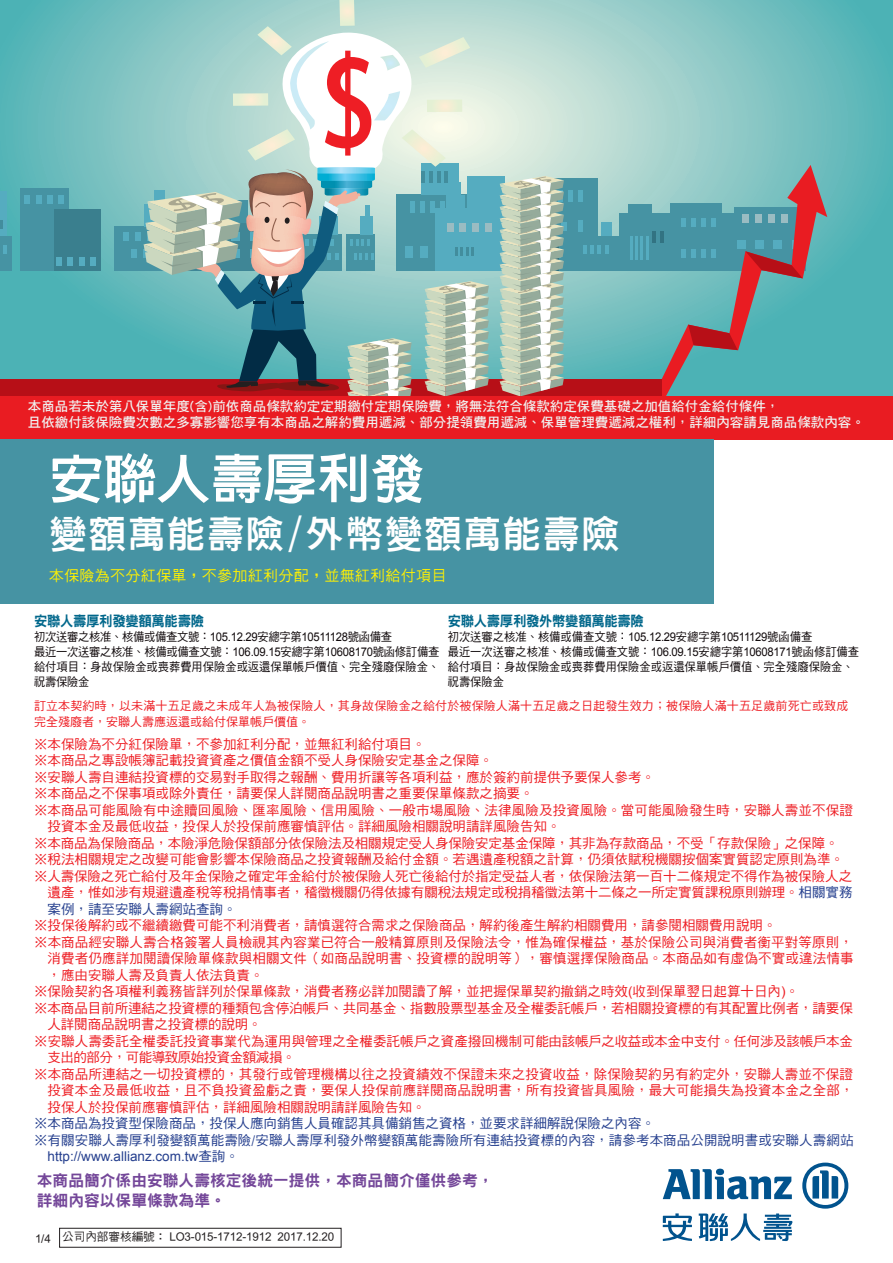
<style>
.page{position:relative;width:893px;height:1263px;background:#fff}
.page>*{position:absolute;margin:0;border:0;box-sizing:border-box;transform-origin:0 0}
.t1{font:53.55px "New Gothic Extra";color:#fff}
.t2{font:37.5px "New Gothic Extra";letter-spacing:.05em;color:#fff}
.t3{font:15.75px/19.8px "DF Hei Std W9";color:#744799}
.t4{font:15px "DF Hei Md HK BF";letter-spacing:.02em;color:#fff101}
.t5{font:14.25px "DF Hei Std W9";letter-spacing:-.025em;color:#01678b;scale:.94 1}
.t6{font:13.5px "DF Hei Std W5";color:#ee1d23}
.t7{font:13.5px/16.5px "DF Hei Std W5";letter-spacing:.005em;color:#253f8e}
.t8{font:13.5px/15.8px "DF Hei Std W7";color:#f0f1f0}
.t9{font:13.5px "Arial";color:#253f8e}
.t10{font:13.5px "DF Hei Std W5";letter-spacing:-.035em;color:#ee1d23}
.t11{font:12px/15px "DF Hei Std W5";letter-spacing:-.02em;color:#110a0c;scale:.94 1}
.t12{font:12px/15px "DF Hei Std W5";color:#110a0c;scale:.94 1}
.t13{font:12px/16.5px "DF Hei Std W5";letter-spacing:.015em;color:#ee1d23}
.t14{font:11.55px "DF Hei Md HKP BF";color:#231f20}
.s1{font-family:"Arial"}
.s2{color:#253f8e}
.s3{font-family:"DF Hei Std W5"}
</style>
<div class="page">
<svg style="left:0;top:0;width:893px;height:396px;background:#7cc3c1"></svg>
<div style="left:468px;top:176px;width:37px;height:95px;background:#55acc0"></div>
<div style="left:535px;top:178px;width:62px;height:93px;background:#4693a3"></div>
<div style="left:619px;top:213px;width:144px;height:58px;background:#4693a3"></div>
<hr style="left:652px;top:231px;width:4px;height:11px;background:#327382">
<div style="left:568px;top:190px;width:5px;height:12px;background:#55acc0"></div>
<div style="left:578px;top:190px;width:5px;height:12px;background:#55acc0"></div>
<div style="left:578px;top:220px;width:5px;height:11px;background:#55acc0"></div>
<div style="left:0;top:236px;width:12px;height:35px;background:#4693a3"></div>
<div style="left:20px;top:188px;width:49px;height:83px;background:#4693a3"></div>
<div style="left:54px;top:209px;width:47px;height:62px;background:#3a7f8e"></div>
<div style="left:115px;top:227px;width:62px;height:44px;background:#4693a3"></div>
<div style="left:0;top:214px;width:7px;height:22px;background:#55acc0"></div>
<div style="left:0;top:191px;width:7px;height:23px;background:#55acc0"></div>
<div style="left:123px;top:232px;width:5px;height:8px;background:#55acc0"></div>
<div style="left:135px;top:232px;width:6px;height:8px;background:#55acc0"></div>
<div style="left:131px;top:249px;width:6px;height:9px;background:#55acc0"></div>
<div style="left:143px;top:249px;width:6px;height:9px;background:#55acc0"></div>
<div style="left:25px;top:195px;width:5px;height:8px;background:#55acc0"></div>
<div style="left:36px;top:195px;width:5px;height:8px;background:#55acc0"></div>
<div style="left:47px;top:195px;width:6px;height:8px;background:#55acc0"></div>
<div style="left:59px;top:195px;width:5px;height:8px;background:#55acc0"></div>
<svg style="left:0;top:220px;width:3px;height:9px"></svg>
<div style="left:56px;top:258px;width:6px;height:8px;background:#55acc0"></div>
<div style="left:68px;top:258px;width:5px;height:8px;background:#55acc0"></div>
<div style="left:79px;top:258px;width:5px;height:8px;background:#55acc0"></div>
<div style="left:90px;top:258px;width:6px;height:8px;background:#55acc0"></div>
<svg style="left:3px;top:245px;width:3px;height:9px"></svg>
<div style="left:601px;top:222px;width:10px;height:16px;background:#55acc0"></div>
<div style="left:582px;top:237px;width:38px;height:34px;background:#4693a3"></div>
<div style="left:629px;top:204px;width:23px;height:67px;background:#4693a3"></div>
<div style="left:561px;top:222px;width:5px;height:9px;background:#55acc0"></div>
<svg style="left:583px;top:245px;width:25px;height:9px"></svg>
<hr style="left:630px;top:237px;width:3px;height:23px;background:#55acc0">
<hr style="left:635px;top:237px;width:3px;height:23px;background:#55acc0">
<hr style="left:641px;top:237px;width:2px;height:23px;background:#55acc0">
<hr style="left:646px;top:237px;width:2px;height:23px;background:#55acc0">
<div style="left:486px;top:224px;width:6px;height:8px;background:#9abcc2"></div>
<svg style="left:660px;top:165px;width:167px;height:231px;background:#6f9ba0"></svg>
<div style="left:0;top:379px;width:662px;height:25px;background:#b70f17"></div>
<svg style="left:500px;top:176px;width:64px;height:220px;background:#bac6b5"></svg>
<svg style="left:144px;top:0;width:345px;height:396px;background:#a1bebc"></svg>
<div style="left:0;top:396px;width:893px;height:43px;background:#e91c22"></div>
<svg style="left:663px;top:1168px;width:129px;height:31px"></svg>
<svg style="left:802px;top:1162px;width:46px;height:47px"></svg>
<svg style="left:663px;top:1213px;width:29px;height:28px"></svg>
<svg style="left:699px;top:1213px;width:94px;height:29px"></svg>
<div style="left:0;top:439px;width:714px;height:164px;background:#4693a3"></div>
<div style="left:59px;top:1228px;width:282px;height:19px;border:1px solid #231f20"></div>
<p class="t8" style="left:28px;top:398px;width:839px">本商品若未於第八保單年度(含)前依商品條款約定定期繳付定期保險費，將無法符合條款約定保費基礎之加值給付金給付條件，<br>且依繳付該保險費次數之多寡影響您享有本商品之解約費用遞減、部分提領費用遞減、保單管理費遞減之權利，詳細內容請見商品條款內容。</p>
<h1 class="t1" style="left:49px;top:451px;width:377px">安聯人壽厚利發</h1>
<h2 class="t2" style="left:49px;top:515px;width:572px">變額萬能壽險/外幣變額萬能壽險</h2>
<p class="t4" style="left:49px;top:568px;width:399px">本保險為不分紅保單，不參加紅利分配，並無紅利給付項目</p>
<p class="t5" style="left:34px;top:613px;width:182px">安聯人壽厚利發變額萬能壽險</p>
<p class="t11" style="left:34px;top:629px;width:433px">初次送審之核准、核備或備查文號：<span class="s1">105.12.29</span>安總字第<span class="s1">10511128</span>號函備查<br>最近一次送審之核准、核備或備查文號：<span class="s1">106.09.15</span>安總字第<span class="s1">10608170</span>號函修訂備查給付項目：身故保險金或喪葬費用保險金或返還保單帳戶價值、完全殘廢保險金、祝壽保險金</p>
<p class="t5" style="left:448px;top:613px;width:210px">安聯人壽厚利發外幣變額萬能壽險</p>
<p class="t12" style="left:448px;top:629px;width:439px">初次送審之核准、核備或備查文號：<span class="s1">105.12.29</span>安總字第<span class="s1">10511129</span>號函備查<br>最近一次送審之核准、核備或備查文號：<span class="s1">106.09.15</span>安總字第<span class="s1">10608171</span>號函修訂備查給付項目：身故保險金或喪葬費用保險金或返還保單帳戶價值、完全殘廢保險金、祝壽保險金</p>
<p class="t13" style="left:34px;top:697px;width:816px">訂立本契約時，以未滿十五足歲之未成年人為被保險人，其身故保險金之給付於被保險人滿十五足歲之日起發生效力；被保險人滿十五足歲前死亡或致成完全殘廢者，安聯人壽應返還或給付保單帳戶價值。</p>
<p class="t6" style="left:34px;top:736px;width:393px">※本保險為不分紅保險單，不參加紅利分配，並無紅利給付項目。</p>
<p class="t6" style="left:34px;top:753px;width:461px">※本商品之專設帳簿記載投資資產之價值金額不受人身保險安定基金之保障。</p>
<p class="t6" style="left:34px;top:769px;width:623px">※安聯人壽自連結投資標的交易對手取得之報酬、費用折讓等各項利益，應於簽約前提供予要保人參考。</p>
<p class="t6" style="left:34px;top:786px;width:501px">※本商品之不保事項或除外責任，請要保人詳閱商品說明書之重要保單條款之摘要。</p>
<p class="t6" style="left:34px;top:802px;width:820px">※本商品可能風險有中途贖回風險、匯率風險、信用風險、一般市場風險、法律風險及投資風險。當可能風險發生時，安聯人壽並不保證</p>
<p class="t6" style="left:48px;top:819px;width:515px">投資本金及最低收益，投保人於投保前應審慎評估。詳細風險相關說明請詳風險告知。</p>
<p class="t6" style="left:34px;top:835px;width:806px">※本商品為保險商品，本險淨危險保額部分依保險法及相關規定受人身保險安定基金保障，其非為存款商品，不受「存款保險」之保障。</p>
<p class="t6" style="left:34px;top:852px;width:812px">※稅法相關規定之改變可能會影響本保險商品之投資報酬及給付金額。若遇遺產稅額之計算，仍須依賦稅機關按個案實質認定原則為準。</p>
<p class="t6" style="left:34px;top:868px;width:820px">※人壽保險之死亡給付及年金保險之確定年金給付於被保險人死亡後給付於指定受益人者，依保險法第一百十二條規定不得作為被保險人之</p>
<p class="t6" style="left:48px;top:885px;width:807px">遺產，惟如涉有規避遺產稅等稅捐情事者，稽徵機關仍得依據有關稅法規定或稅捐稽徵法第十二條之一所定實質課稅原則辦理。<span class="s2">相關實務</span></p>
<p class="t7" style="left:48px;top:900px;width:190px">案例，請至安聯人壽網站查詢。</p>
<p class="t6" style="left:34px;top:918px;width:744px">※投保後解約或不繼續繳費可能不利消費者，請慎選符合需求之保險商品，解約後產生解約相關費用，請參閱相關費用說明。</p>
<p class="t6" style="left:34px;top:934px;width:820px">※本商品經安聯人壽合格簽署人員檢視其內容業已符合一般精算原則及保險法令，惟為確保權益，基於保險公司與消費者衡平對等原則，</p>
<p class="t6" style="left:48px;top:951px;width:807px">消費者仍應詳加閱讀保險單條款與相關文件（如商品說明書、投資標的說明等），審慎選擇保險商品。本商品如有虛偽不實或違法情事</p>
<p class="t6" style="left:48px;top:967px;width:217px">，應由安聯人壽及負責人依法負責。</p>
<p class="t6" style="left:34px;top:984px;width:766px">※保險契約各項權利義務皆詳列於保單條款，消費者務必詳加閱讀了解，並把握保單契約撤銷之時效<span class="s1">(</span>收到保單翌日起算十日內<span class="s1">)</span>。</p>
<p class="t6" style="left:34px;top:1000px;width:820px">※本商品目前所連結之投資標的種類包含停泊帳戶、共同基金、指數股票型基金及全權委託帳戶，若相關投資標的有其配置比例者，請要保</p>
<p class="t6" style="left:48px;top:1017px;width:216px">人詳閱商品說明書之投資標的說明。</p>
<p class="t6" style="left:34px;top:1033px;width:820px">※安聯人壽委託全權委託投資事業代為運用與管理之全權委託帳戶之資產撥回機制可能由該帳戶之收益或本金中支付。任何涉及該帳戶本金</p>
<p class="t10" style="left:48px;top:1050px;width:249px">支出的部分，可能導致原始投資金額減損。</p>
<p class="t6" style="left:34px;top:1066px;width:820px">※本商品所連結之一切投資標的，其發行或管理機構以往之投資績效不保證未來之投資收益，除保險契約另有約定外，安聯人壽並不保證</p>
<p class="t6" style="left:48px;top:1083px;width:807px">投資本金及最低收益，且不負投資盈虧之責，要保人投保前應詳閱商品說明書，所有投資皆具風險，最大可能損失為投資本金之全部，</p>
<p class="t6" style="left:48px;top:1099px;width:379px">投保人於投保前應審慎評估，詳細風險相關說明請詳風險告知。</p>
<p class="t7" style="left:34px;top:1115px;width:821px">※本商品為投資型保險商品，投保人應向銷售人員確認其具備銷售之資格，並要求詳細解說保險之內容。<br>※有關安聯人壽厚利發變額萬能壽險/安聯人壽厚利發外幣變額萬能壽險所有連結投資標的內容，請參考本商品公開說明書或安聯人壽網站</p>
<p class="t9" style="left:48px;top:1147px;width:193px">http://www.allianz.com.tw<span class="s3">查詢。</span></p>
<p class="t3" style="left:37px;top:1170px;width:458px">本商品簡介係由安聯人壽核定後統一提供，本商品簡介僅供參考，詳細內容以保單條款為準。</p>
<p class="t14" style="left:35px;top:1231px;width:301px">1/4 公司內部審核編號： LO3-015-1712-1912 2017.12.20</p>
</div>
